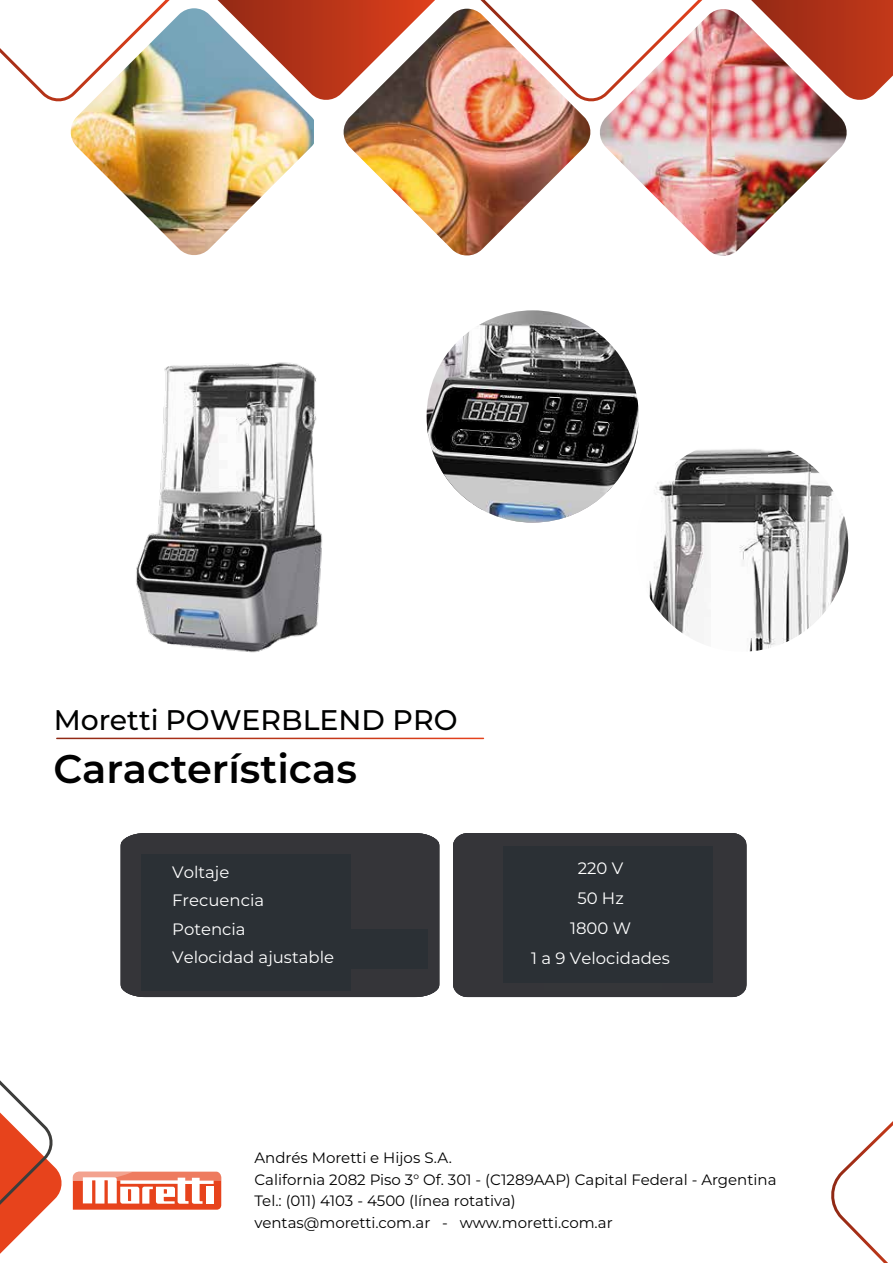
<style>
.page{position:relative;width:893px;height:1263px;background:#fff}
.page>*{position:absolute;margin:0;border:0;box-sizing:border-box;transform-origin:0 0}
.t1{font:600 39.9px "Montserrat";color:#010101}
.t2{font:500 28.35px "Montserrat";color:#000100}
.t3{font:16.5px/30px "Montserrat";color:#fff;text-align:center}
.t4{font:15px/21.6px "Montserrat";color:#010101}
</style>
<div class="page">
<img style="left:70px;top:8px;width:244px;height:210px">
<svg style="left:73px;top:1172px;width:148px;height:38px"></svg>
<svg style="left:218px;top:0;width:217px;height:102px;background:#b66f60"></svg>
<svg style="left:464px;top:0;width:239px;height:102px"></svg>
<svg style="left:751px;top:0;width:142px;height:100px;background:#bc4227"></svg>
<svg style="left:0;top:0;width:188px;height:102px"></svg>
<img style="left:598px;top:9px;width:251px;height:247px">
<img style="left:341px;top:9px;width:251px;height:247px">
<svg style="left:831px;top:1121px;width:62px;height:142px"></svg>
<svg style="left:0;top:1080px;width:62px;height:174px"></svg>
<div style="left:121px;top:833px;width:318px;height:164px;background:#353539"></div>
<div style="left:453px;top:833px;width:293px;height:164px;background:#353539"></div>
<img style="left:636px;top:439px;width:212px;height:213px;border-radius:106px">
<img style="left:427px;top:310px;width:212px;height:213px;border-radius:106px">
<img style="left:136px;top:218px;width:285px;height:435px">
<div style="left:545px;top:854px;width:117px;height:136px;background:#353639"></div>
<div style="left:504px;top:847px;width:209px;height:136px;background:#2b3035"></div>
<div style="left:316px;top:929px;width:111px;height:40px;background:#2b3035"></div>
<div style="left:141px;top:854px;width:209px;height:136px;background:#2b3035"></div>
<h2 class="t2" style="left:54px;top:700px;width:405px">Moretti POWERBLEND PRO</h2>
<h1 class="t1" style="left:53px;top:741px;width:305px">Características</h1>
<p class="t3" style="left:172px;top:857px;width:163px;line-height:28.5px;text-align:left">Voltaje<br>Frecuencia<br>Potencia<br>Velocidad ajustable</p>
<p class="t3" style="left:531px;top:853px;width:140px">220 V<br>50 Hz<br>1800 W<br>1 a 9 Velocidades</p>
<p class="t3" style="left:577px;top:913px;width:11px">5</p>
<p class="t4" style="left:254px;top:1146px;width:524px">Andrés Moretti e Hijos S.A.<br>California 2082 Piso 3° Of. 301 - (C1289AAP) Capital Federal - Argentina Tel.: (011) 4103 - 4500 (línea rotativa)<br>ventas@moretti.com.ar - www.moretti.com.ar</p>
</div>
